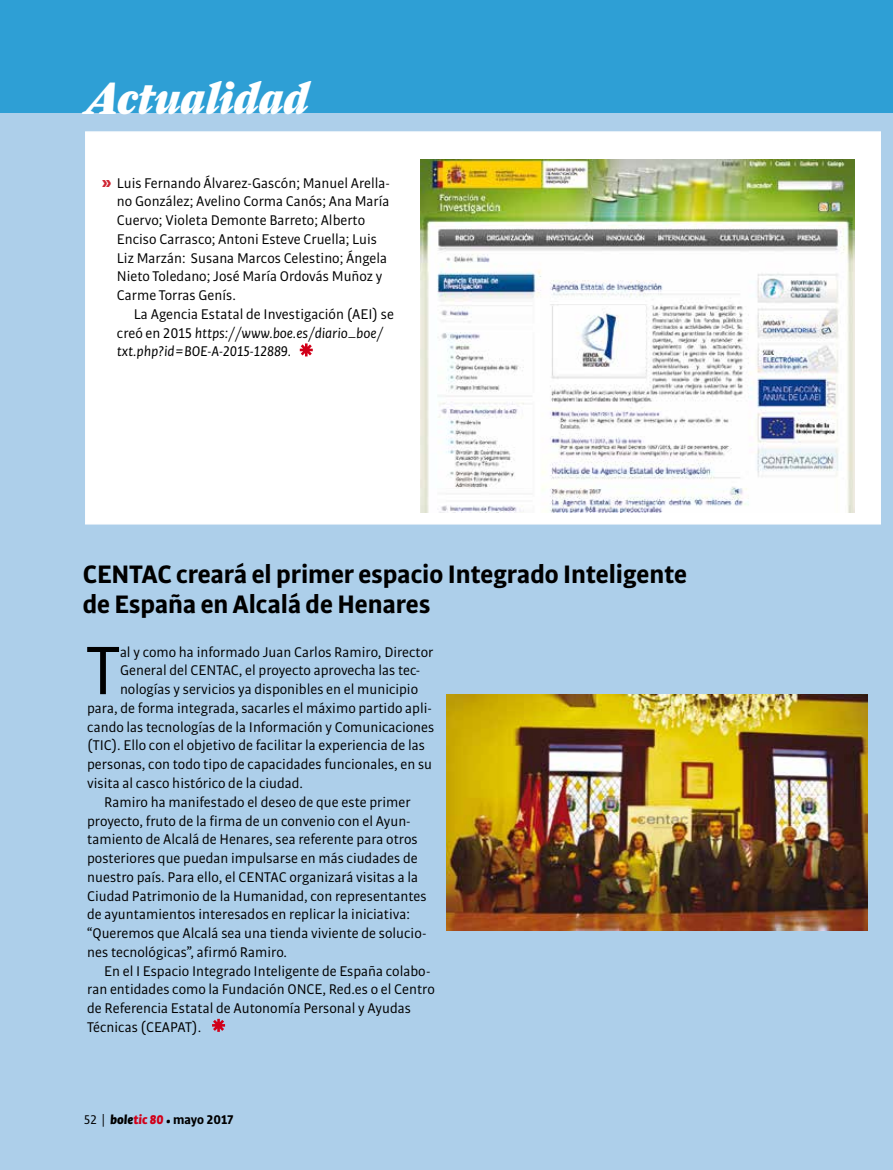
<style>
.page{position:relative;width:893px;height:1170px;background:#fff}
.page>*{position:absolute;margin:0;border:0;box-sizing:border-box;transform-origin:0 0}
.t1{font:italic 900 90px "Farnham Display";color:#fff}
.t2{font:73.05px "Bulo";color:#000}
.t3{font:italic 900 45px "Farnham Display";color:#fff}
.t4{font:700 27px/30px "Bulo";color:#000}
.t5{font:900 18px "Bulo";color:#d02734}
.t6{font:15px/18.8px "Bulo";color:#000}
.t7{font:italic 15px/18.8px "Bulo";color:#000}
.t8{font:700 13.5px "Bulo";color:#000}
.s1{font-style:normal}
.s2{font-weight:400}
.s3{font-family:"Benton Gothic";font-weight:400}
.s4{font-weight:900;font-style:italic}
.s5{font-weight:900;font-style:italic;color:#d10019}
</style>
<div class="page">
<div style="left:0;top:0;width:893px;height:1169px;background:#adcfea"></div>
<div style="left:0;top:0;width:893px;height:113px;background:#2e9fd5"></div>
<div style="left:85px;top:131px;width:796px;height:393px;background:#fff;border:2px solid #fff"></div>
<svg style="left:300px;top:343px;width:13px;height:13px"></svg>
<img style="left:420px;top:160px;width:434px;height:353px">
<svg style="left:212px;top:1018px;width:13px;height:13px"></svg>
<img style="left:446px;top:694px;width:421px;height:236px">
<h1 class="t1" style="left:74px;top:26px;width:451px">Actualidad</h1>
<h3 class="t3" style="left:84px;top:71px;width:226px">Actualidad</h3>
<p class="t6" style="left:117px;top:173px;width:274px">Luis Fernando Álvarez-Gascón; Manuel Arella&shy;no González; Avelino Corma Canós; Ana María Cuervo; Violeta Demonte Barreto; Alberto Enciso Carrasco; Antoni Esteve Cruella; Luis Liz Marzán: Susana Marcos Celestino; Ángela Nieto Toledano; José María Ordovás Muñoz y Carme Torras Genís.</p>
<p class="t7" style="left:117px;top:304px;width:278px;text-indent:17px"><span class="s1">La Agencia Estatal de Investigación (AEI) se creó en 2015</span> https://www.boe.es/diario_boe/ txt.php?id=BOE-A-2015-12889.</p>
<p class="t5" style="left:102px;top:170px;width:11px">»</p>
<h3 class="t4" style="left:83px;top:559px;width:606px">CENTAC creará el primer espacio Integrado Inteligente de España en Alcalá de Henares</h3>
<h2 class="t2" style="left:86px;top:625px;width:35px">T</h2>
<p class="t6" style="left:120px;top:642px;width:315px">al y como ha informado Juan Carlos Ramiro, Director</p>
<p class="t6" style="left:120px;top:660px;width:302px">General del CENTAC, el proyecto aprovecha las tec-</p>
<p class="t6" style="left:120px;top:679px;width:300px">nologías y servicios ya disponibles en el municipio</p>
<p class="t6" style="left:87px;top:698px;width:346px">para, de forma integrada, sacarles el máximo partido apli-</p>
<p class="t6" style="left:87px;top:717px;width:349px">cando las tecnologías de la Información y Comunicaciones</p>
<p class="t6" style="left:87px;top:735px;width:339px">(TIC). Ello con el objetivo de facilitar la experiencia de las</p>
<p class="t6" style="left:87px;top:754px;width:346px">personas, con todo tipo de capacidades funcionales, en su</p>
<p class="t6" style="left:87px;top:773px;width:217px">visita al casco histórico de la ciudad.</p>
<p class="t6" style="left:104px;top:792px;width:308px">Ramiro ha manifestado el deseo de que este primer</p>
<p class="t6" style="left:87px;top:810px;width:325px">proyecto, fruto de la firma de un convenio con el Ayun-</p>
<p class="t6" style="left:87px;top:829px;width:332px">tamiento de Alcalá de Henares, sea referente para otros</p>
<p class="t6" style="left:87px;top:848px;width:332px">posteriores que puedan impulsarse en más ciudades de</p>
<p class="t6" style="left:87px;top:867px;width:332px">nuestro país. Para ello, el CENTAC organizará visitas a la</p>
<p class="t6" style="left:87px;top:885px;width:341px">Ciudad Patrimonio de la Humanidad, con representantes</p>
<p class="t6" style="left:87px;top:904px;width:324px">de ayuntamientos interesados en replicar la iniciativa:</p>
<p class="t6" style="left:87px;top:923px;width:341px">“Queremos que Alcalá sea una tienda viviente de solucio-</p>
<p class="t6" style="left:87px;top:942px;width:201px">nes tecnológicas”, afirmó Ramiro.</p>
<p class="t6" style="left:104px;top:960px;width:328px">En el I Espacio Integrado Inteligente de España colabo-</p>
<p class="t6" style="left:87px;top:979px;width:349px">ran entidades como la Fundación ONCE, Red.es o el Centro</p>
<p class="t6" style="left:87px;top:998px;width:325px">de Referencia Estatal de Autonomía Personal y Ayudas</p>
<p class="t6" style="left:87px;top:1017px;width:116px">Técnicas (CEAPAT).</p>
<p class="t8" style="left:84px;top:1111px;width:151px"><span class="s2">52</span> <span class="s3">|</span> <span class="s4">bole</span><span class="s5">tic 80</span> <span class="s4">•</span> mayo 2017</p>
</div>
